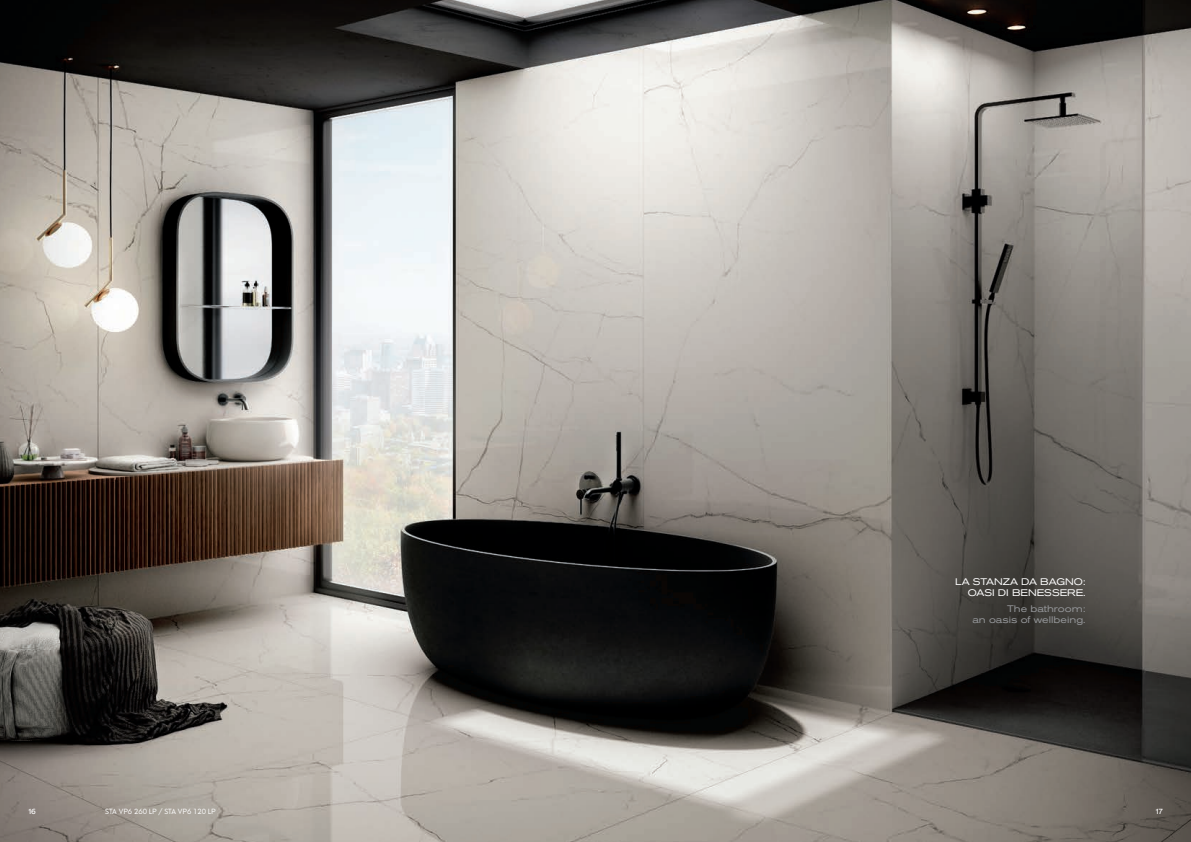
<style>
.page{position:relative;width:1191px;height:842px;background:#fff}
.page>*{position:absolute;margin:0;border:0;box-sizing:border-box;transform-origin:0 0}
.t1{font:expanded 9.5px/11px "Akzidenz Grotesk BQ";color:#fff;text-align:right}
.t2{font:expanded 9.5px/11px "Akzidenz Grotesk BQ";color:#939598;text-align:right}
.t3{font:8px "Circular Std";color:#fff}
.t4{font:7px "Neue Hans Kendrick";color:#fff}
</style>
<div class="page">
<img style="left:0;top:0;width:1191px;height:842px">
<p class="t1" style="left:955px;top:576px;width:132px">LA STANZA DA BAGNO:<br>OASI DI BENESSERE.</p>
<p class="t2" style="left:972px;top:603px;width:115px">The bathroom:<br>an oasis of wellbeing.</p>
<p class="t4" style="left:105px;top:805px;width:112px">STA VP6 260 LP / STA VP6 120 LP</p>
<p class="t3" style="left:28px;top:806px;width:9px">16</p>
<p class="t3" style="left:1155px;top:806px;width:8px">17</p>
</div>
